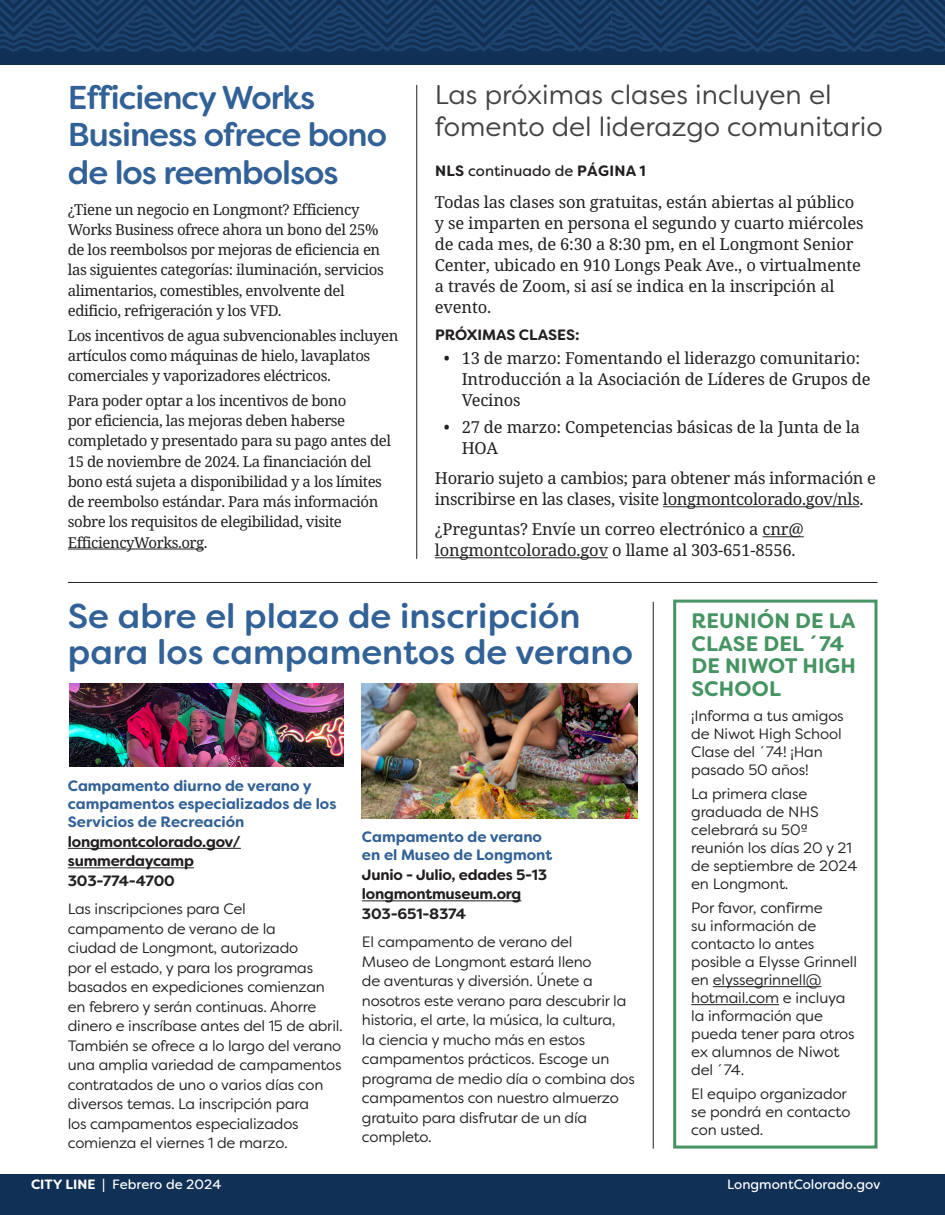
<style>
.page{position:relative;width:945px;height:1215px;background:#fff}
.page>*{position:absolute;margin:0;border:0;box-sizing:border-box;transform-origin:0 0}
.body_copy{font:500 34.5px/36px "Filson Soft";color:#316196}
.body_copy-2{font:500 33px/37.5px "Filson Soft";letter-spacing:-.03em;color:#316196}
.body_copy-3{font:27px/31.5px "Filson Soft";color:#414343}
.t1{font:700 21px/22.5px "Filson Soft";letter-spacing:.01em;color:#469462}
.t2{font:16.5px/21px "Noto Serif";letter-spacing:-.01em;color:#231f20}
.t3{font:15px/19.5px "Filson Soft";letter-spacing:-.015em;color:#231f20}
.t4{font:15px/20.2px "Noto Serif";letter-spacing:-.03em;color:#231f20}
.t5{font:700 15px/18px "Filson Soft";color:#316196}
.t6{font:700 15px/19.5px "Filson Soft";letter-spacing:-.015em;color:#231f20}
.t7{font:15px "Filson Soft";color:#231f20}
.t8{font:13.5px "Filson Soft";color:#fff}
.s1{font-weight:700}
</style>
<div class="page">
<hr style="left:68px;top:848px;width:173px;height:1px;background:#231f20">
<hr style="left:68px;top:867px;width:126px;height:1px;background:#231f20">
<hr style="left:362px;top:900px;width:159px;height:1px;background:#231f20">
<div style="left:673px;top:600px;width:205px;height:549px;border:3px solid #469462"></div>
<hr style="left:663px;top:506px;width:196px;height:1px;background:#231f20">
<hr style="left:763px;top:536px;width:41px;height:1px;background:#231f20">
<hr style="left:435px;top:557px;width:173px;height:1px;background:#231f20">
<div style="left:14px;top:0;width:931px;height:65px;background:#113056"></div>
<div style="left:0;top:1174px;width:945px;height:41px;background:#113056"></div>
<hr style="left:68px;top:549px;width:136px;height:1px;background:#231f20">
<div style="left:0;top:0;width:13px;height:65px;background:#113056"></div>
<svg style="left:0;top:0;width:945px;height:52px"></svg>
<hr style="left:416px;top:85px;width:1px;height:474px;background:#231f20">
<hr style="left:68px;top:582px;width:810px;height:1px;background:#231f20">
<hr style="left:713px;top:986px;width:109px;height:1px;background:#231f20">
<hr style="left:691px;top:1004px;width:88px;height:1px;background:#231f20">
<hr style="left:653px;top:602px;width:1px;height:547px;background:#231f20">
<img style="left:362px;top:683px;width:276px;height:135px">
<img style="left:69px;top:683px;width:275px;height:84px">
<p class="body_copy-2" style="left:68px;top:79px;width:321px">Efficiency Works<br>Business ofrece bono de los reembolsos</p>
<p class="t4" style="left:68px;top:199px;width:318px">¿Tiene un negocio en Longmont? Efficiency Works Business ofrece ahora un bono del 25% de los reembolsos por mejoras de eficiencia en las siguientes categorías: iluminación, servicios alimentarios, comestibles, envolvente del edificio, refrigeración y los VFD.</p>
<p class="t4" style="left:68px;top:325px;width:332px">Los incentivos de agua subvencionables incluyen artículos como máquinas de hielo, lavaplatos comerciales y vaporizadores eléctricos.</p>
<p class="t4" style="left:68px;top:391px;width:325px">Para poder optar a los incentivos de bono<br>por eficiencia, las mejoras deben haberse completado y presentado para su pago antes del 15 de noviembre de 2024. La financiación del bono está sujeta a disponibilidad y a los límites de reembolso estándar. Para más información sobre los requisitos de elegibilidad, visite EfficiencyWorks.org.</p>
<p class="body_copy-3" style="left:435px;top:79px;width:449px">Las próximas clases incluyen el fomento del liderazgo comunitario</p>
<p class="t7" style="left:435px;top:161px;width:212px"><span class="s1">NLS</span> continuado de <span class="s1">PÁGINA 1</span></p>
<p class="t2" style="left:435px;top:192px;width:430px">Todas las clases son gratuitas, están abiertas al público y se imparten en persona el segundo y cuarto miércoles de cada mes, de 6:30 a 8:30 pm, en el Longmont Senior Center, ubicado en 910 Longs Peak Ave., o virtualmente a través de Zoom, si así se indica en la inscripción al evento.</p>
<p class="t6" style="left:435px;top:325px;width:146px">PRÓXIMAS CLASES:</p>
<p class="t2" style="left:462px;top:348px;width:411px;text-indent:-18px">• 13 de marzo: Fomentando el liderazgo comunitario:<br>Introducción a la Asociación de Líderes de Grupos de<br>Vecinos</p>
<p class="t2" style="left:462px;top:417px;width:400px;text-indent:-18px">• 27 de marzo: Competencias básicas de la Junta de la<br>HOA</p>
<p class="t2" style="left:435px;top:468px;width:443px">Horario sujeto a cambios; para obtener más información e inscribirse en las clases, visite longmontcolorado.gov/nls.</p>
<p class="t2" style="left:435px;top:519px;width:370px">¿Preguntas? Envíe un correo electrónico a cnr@ longmontcolorado.gov o llame al 303-651-8556.</p>
<p class="body_copy" style="left:68px;top:597px;width:567px">Se abre el plazo de inscripción para los campamentos de verano</p>
<p class="t5" style="left:68px;top:777px;width:270px">Campamento diurno de verano y campamentos especializados de los<br>Servicios de Recreación</p>
<p class="t6" style="left:68px;top:832px;width:175px">longmontcolorado.gov/ summerdaycamp<br>303-774-4700</p>
<p class="t3" style="left:68px;top:899px;width:277px">Las inscripciones para Cel campamento de verano de la<br>ciudad de Longmont, autorizado<br>por el estado, y para los programas basados en expediciones comienzan en febrero y serán continuas. Ahorre dinero e inscríbase antes del 15 de abril.<br>También se ofrece a lo largo del verano una amplia variedad de campamentos contratados de uno o varios días con diversos temas. La inscripción para<br>los campamentos especializados comienza el viernes 1 de marzo.</p>
<p class="t5" style="left:362px;top:828px;width:182px">Campamento de verano</p>
<p class="t5" style="left:362px;top:846px;width:192px">en el Museo de Longmont</p>
<p class="t6" style="left:362px;top:865px;width:187px">Junio - Julio, edades 5-13 longmontmuseum.org<br>303-651-8374</p>
<p class="t3" style="left:362px;top:932px;width:274px">El campamento de verano del<br>Museo de Longmont estará lleno<br>de aventuras y diversión. Únete a nosotros este verano para descubrir la historia, el arte, la música, la cultura,<br>la ciencia y mucho más en estos campamentos prácticos. Escoge un programa de medio día o combina dos campamentos con nuestro almuerzo gratuito para disfrutar de un día completo.</p>
<p class="t1" style="left:691px;top:610px;width:166px">REUNIÓN DE LA<br>CLASE DEL ´74<br>DE NIWOT HIGH<br>SCHOOL</p>
<p class="t3" style="left:691px;top:707px;width:154px;line-height:18px">¡Informa a tus amigos de Niwot High School<br>Clase del ´74! ¡Han pasado 50 años!</p>
<p class="t3" style="left:691px;top:785px;width:168px;line-height:18px">La primera clase graduada de NHS celebrará su 50ª reunión los días 20 y 21 de septiembre de 2024 en Longmont.</p>
<p class="t3" style="left:691px;top:899px;width:167px;line-height:18px">Por favor, confirme<br>su información de contacto lo antes posible a Elysse Grinnell en elyssegrinnell@ hotmail.com e incluya la información que pueda tener para otros ex alumnos de Niwot del ´74.</p>
<p class="t3" style="left:691px;top:1085px;width:161px;line-height:18px">El equipo organizador se pondrá en contacto con usted.</p>
<p class="t8" style="left:31px;top:1175px;width:192px"><span class="s1">CITY LINE</span> | Febrero de 2024</p>
<p class="t8" style="left:727px;top:1175px;width:155px">LongmontColorado.gov</p>
</div>
